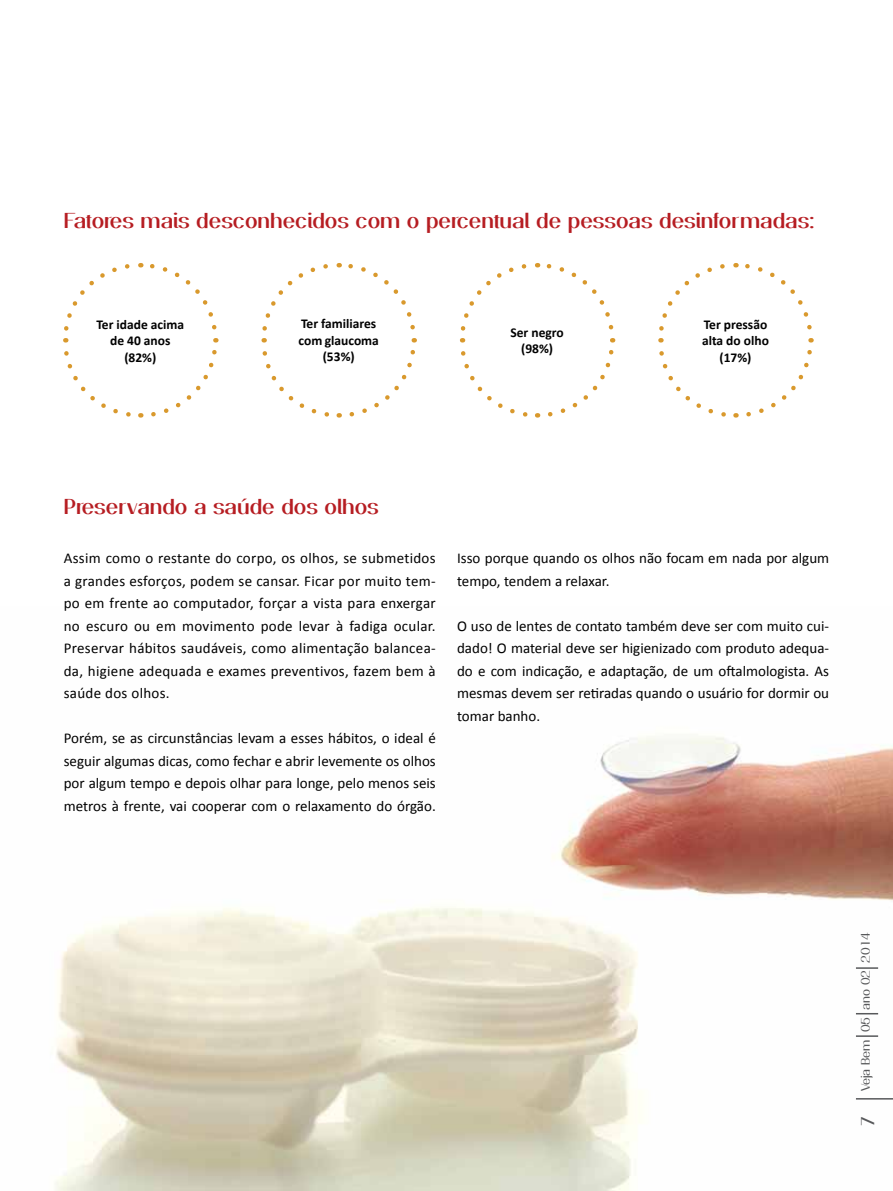
<style>
.page{position:relative;width:893px;height:1191px;background:#fff}
.page>*{position:absolute;margin:0;border:0;box-sizing:border-box;transform-origin:0 0}
.t1{font:600 21px "Passion Sans P Dai";color:#b61d22}
.t2{font:18px "Passion Sans P Dag";color:#58595b}
.t3{font:15px/22.5px "Calibri";color:#000;text-align:justify}
.t4{font:700 13.5px/16.2px "Calibri";color:#000;text-align:center}
.t5{font:12px "Passion Sans P Dag";color:#58595b}
</style>
<div class="page">
<img style="left:55px;top:736px;width:838px;height:454px">
<svg style="left:151px;top:338px;width:68px;height:79px"></svg>
<svg style="left:140px;top:263px;width:77px;height:67px"></svg>
<svg style="left:63px;top:264px;width:67px;height:78px"></svg>
<svg style="left:64px;top:351px;width:77px;height:67px"></svg>
<svg style="left:349px;top:338px;width:68px;height:79px"></svg>
<svg style="left:339px;top:263px;width:76px;height:67px"></svg>
<svg style="left:261px;top:264px;width:67px;height:78px"></svg>
<svg style="left:262px;top:351px;width:78px;height:67px"></svg>
<svg style="left:548px;top:338px;width:68px;height:79px"></svg>
<svg style="left:537px;top:263px;width:77px;height:67px"></svg>
<svg style="left:460px;top:264px;width:67px;height:78px"></svg>
<svg style="left:461px;top:351px;width:77px;height:67px"></svg>
<svg style="left:746px;top:338px;width:68px;height:79px"></svg>
<svg style="left:735px;top:263px;width:77px;height:67px"></svg>
<svg style="left:658px;top:264px;width:67px;height:78px"></svg>
<svg style="left:659px;top:351px;width:77px;height:67px"></svg>
<hr style="left:856px;top:1098px;width:37px;height:1px;background:#58595b">
<hr style="left:856px;top:1035px;width:22px;height:2px;background:#58595b">
<svg style="left:856px;top:1013px;width:22px;height:1px"></svg>
<svg style="left:856px;top:967px;width:22px;height:1px"></svg>
<h1 class="t1" style="left:64px;top:207px;width:752px">Fatores mais desconhecidos com o percentual de pessoas desinformadas:</h1>
<p class="t4" style="left:96px;top:316px;width:89px">Ter idade acima de 40 anos (82%)</p>
<p class="t4" style="left:298px;top:316px;width:82px">Ter familiares com glaucoma (53%)</p>
<p class="t4" style="left:510px;top:325px;width:55px">Ser negro (98%)</p>
<p class="t4" style="left:702px;top:316px;width:68px">Ter pressão alta do olho (17%)</p>
<h1 class="t1" style="left:64px;top:493px;width:317px">Preservando a saúde dos olhos</h1>
<p class="t3" style="left:64px;top:547px;width:374px">Assim como o restante do corpo, os olhos, se submetidos a grandes esforços, podem se cansar. Ficar por muito tem&shy;po em frente ao computador, forçar a vista para enxergar no escuro ou em movimento pode levar à fadiga ocular.<br>Preservar hábitos saudáveis, como alimentação balancea&shy;da, higiene adequada e exames preventivos, fazem bem à saúde dos olhos.</p>
<p class="t3" style="left:64px;top:727px;width:374px">Porém, se as circunstâncias levam a esses hábitos, o ideal é seguir algumas dicas, como fechar e abrir levemente os olhos por algum tempo e depois olhar para longe, pelo menos seis metros à frente, vai cooperar com o relaxamento do órgão.</p>
<p class="t3" style="left:457px;top:547px;width:374px">Isso porque quando os olhos não focam em nada por algum tempo, tendem a relaxar.</p>
<p class="t3" style="left:457px;top:614px;width:374px">O uso de lentes de contato também deve ser com muito cui&shy;dado! O material deve ser higienizado com produto adequa&shy;do e com indicação, e adaptação, de um oftalmologista. As mesmas devem ser retiradas quando o usuário for dormir ou tomar banho.</p>
<p class="t5" style="left:858px;top:1091px;width:161px;rotate:-90deg">Veja Bem 05 ano 02 2014</p>
<p class="t2" style="left:857px;top:1127px;width:13px;rotate:-90deg">7</p>
</div>
